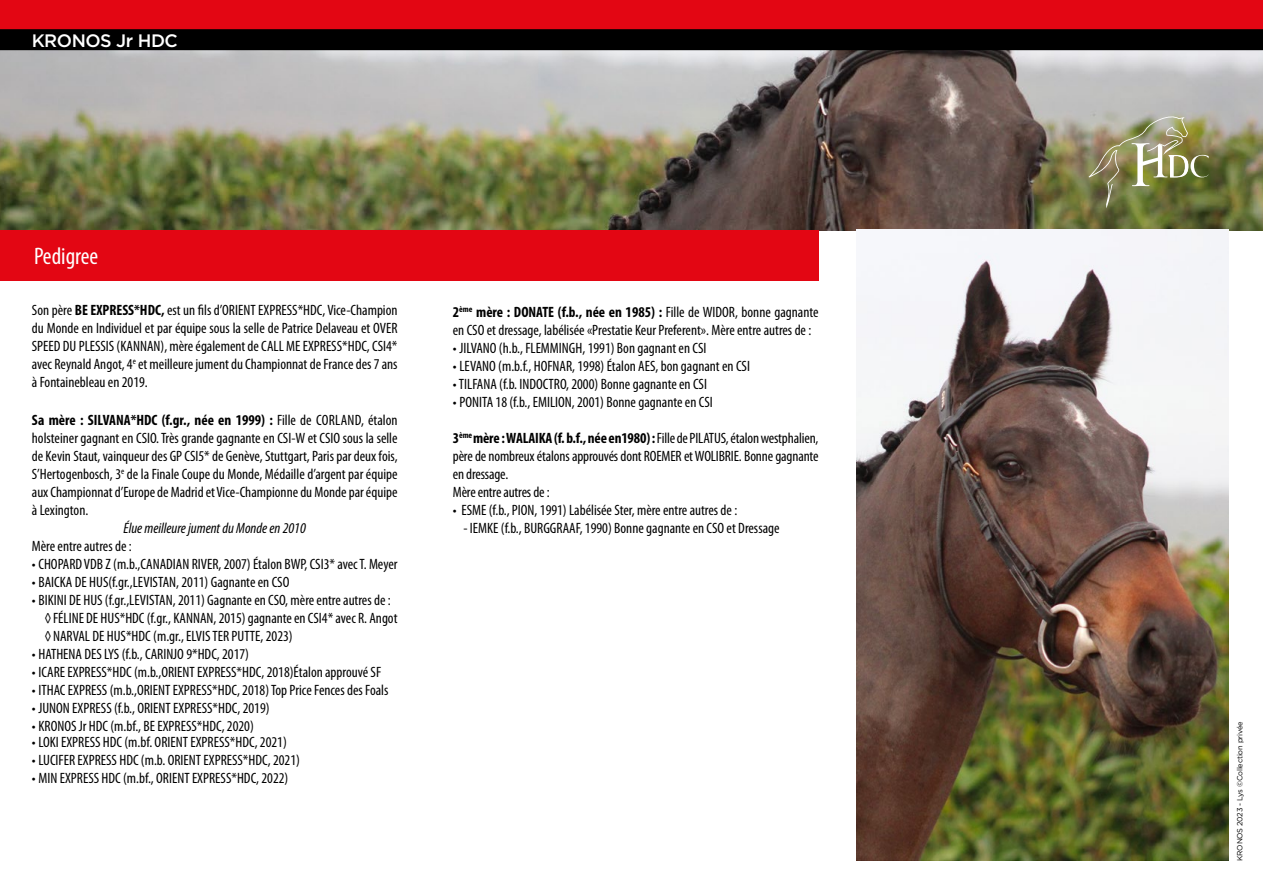
<style>
.page{position:relative;width:1263px;height:893px;background:#fff}
.page>*{position:absolute;margin:0;border:0;box-sizing:border-box;transform-origin:0 0}
.t1{font:condensed 24px "Myriad Pro";color:#fff}
.t2{font:500 18px "Gotham";letter-spacing:-.025em;color:#fff}
.t3{font:condensed 15px/18px "Myriad Pro";color:#000}
.t4{font:italic condensed 15px "Myriad Pro";color:#000}
.t5{font:7.5px "Gotham";letter-spacing:-.025em;color:#000}
.s1{font-weight:700}
</style>
<div class="page">
<img style="left:0;top:50px;width:1263px;height:180px">
<div style="left:0;top:0;width:1263px;height:37px;background:#e30613"></div>
<img style="left:1089px;top:113px;width:120px;height:95px">
<div style="left:0;top:230px;width:818px;height:50px;background:#e30613"></div>
<img style="left:857px;top:230px;width:372px;height:631px">
<div style="left:0;top:29px;width:1263px;height:21px;background:#000"></div>
<p class="t2" style="left:32px;top:29px;width:148px">KRONOS Jr HDC</p>
<h1 class="t1" style="left:34px;top:242px;width:66px">Pedigree</h1>
<p class="t3" style="left:32px;top:301px;width:367px;text-align:justify">Son père <span class="s1">BE EXPRESS*HDC,</span> est un fils d’ORIENT EXPRESS*HDC, Vice-Champion du Monde en Individuel et par équipe sous la selle de Patrice Delaveau et OVER SPEED DU PLESSIS (KANNAN), mère également de CALL ME EXPRESS*HDC, CSI4* avec Reynald Angot, 4<sup>e</sup> et meilleure jument du Championnat de France des 7 ans à Fontainebleau en 2019.</p>
<p class="t3" style="left:32px;top:410px;width:367px;text-align:justify"><span class="s1">Sa mère : SILVANA*HDC (f.gr., née en 1999) :</span> Fille de CORLAND, étalon holsteiner gagnant en CSIO. Très grande gagnante en CSI-W et CSIO sous la selle de Kevin Staut, vainqueur des GP CSI5* de Genève, Stuttgart, Paris par deux fois, S’Hertogenbosch, 3<sup>e</sup> de la Finale Coupe du Monde, Médaille d’argent par équipe aux Championnat d’Europe de Madrid et Vice-Championne du Monde par équipe à Lexington.</p>
<p class="t4" style="left:124px;top:518px;width:184px">Élue meilleure jument du Monde en 2010</p>
<p class="t3" style="left:32px;top:536px;width:101px">Mère entre autres de :</p>
<p class="t3" style="left:32px;top:554px;width:367px">• CHOPARD VDB Z (m.b.,CANADIAN RIVER, 2007) Étalon BWP, CSI3* avec T. Meyer</p>
<p class="t3" style="left:32px;top:572px;width:259px">• BAICKA DE HUS(f.gr.,LEVISTAN, 2011) Gagnante en CSO</p>
<p class="t3" style="left:45px;top:590px;width:354px;text-indent:-13px">• BIKINI DE HUS (f.gr.,LEVISTAN, 2011) Gagnante en CSO, mère entre autres de : ◊FÉLINE DE HUS*HDC (f.gr., KANNAN, 2015) gagnante en CSI4* avec R. Angot ◊NARVAL DE HUS*HDC (m.gr., ELVIS TER PUTTE, 2023)</p>
<p class="t3" style="left:32px;top:644px;width:219px">• HATHENA DES LYS (f.b., CARINJO 9*HDC, 2017)</p>
<p class="t3" style="left:32px;top:662px;width:351px">• ICARE EXPRESS*HDC (m.b.,ORIENT EXPRESS*HDC, 2018)Étalon approuvé SF</p>
<p class="t3" style="left:32px;top:680px;width:358px">• ITHAC EXPRESS (m.b.,ORIENT EXPRESS*HDC, 2018) Top Price Fences des Foals</p>
<p class="t3" style="left:32px;top:698px;width:239px">• JUNON EXPRESS (f.b., ORIENT EXPRESS*HDC, 2019)</p>
<p class="t3" style="left:32px;top:716px;width:223px">• KRONOS Jr HDC (m.bf., BE EXPRESS*HDC, 2020)</p>
<p class="t3" style="left:32px;top:733px;width:256px">• LOKI EXPRESS HDC (m.bf. ORIENT EXPRESS*HDC, 2021)</p>
<p class="t3" style="left:32px;top:751px;width:270px">• LUCIFER EXPRESS HDC (m.b. ORIENT EXPRESS*HDC, 2021)</p>
<p class="t3" style="left:32px;top:769px;width:258px">• MIN EXPRESS HDC (m.bf., ORIENT EXPRESS*HDC, 2022)</p>
<p class="t3" style="left:453px;top:302px;width:367px"><span class="s1">2</span><sup>ème</sup> <span class="s1">mère : DONATE (f.b., née en 1985) :</span> Fille de WIDOR, bonne gagnante en CSO et dressage, labélisée «Prestatie Keur Preferent». Mère entre autres de :</p>
<p class="t3" style="left:453px;top:338px;width:255px">• JILVANO (h.b., FLEMMINGH, 1991) Bon gagnant en CSI</p>
<p class="t3" style="left:453px;top:356px;width:299px">• LEVANO (m.b.f., HOFNAR, 1998) Étalon AES, bon gagnant en CSI</p>
<p class="t3" style="left:453px;top:374px;width:256px">• TILFANA (f.b. INDOCTRO, 2000) Bonne gagnante en CSI</p>
<p class="t3" style="left:453px;top:392px;width:261px">• PONITA 18 (f.b., EMILION, 2001) Bonne gagnante en CSI</p>
<p class="t3" style="left:453px;top:428px;width:367px"><span class="s1">3</span><sup>ème</sup> <span class="s1">mère : WALAIKA (f. b.f., née en1980) :</span> Fille de PILATUS, étalon westphalien, père de nombreux étalons approuvés dont ROEMER et WOLIBRIE. Bonne gagnante en dressage.<br>Mère entre autres de :</p>
<p class="t3" style="left:453px;top:500px;width:286px">• ESME (f.b., PION, 1991) Labélisée Ster, mère entre autres de :</p>
<p class="t3" style="left:463px;top:518px;width:318px">- IEMKE (f.b., BURGGRAAF, 1990) Bonne gagnante en CSO et Dressage</p>
<p class="t5" style="left:1235px;top:861px;width:141px;rotate:-90deg">KRONOS 2023 - Lys ©Collection privée</p>
</div>
